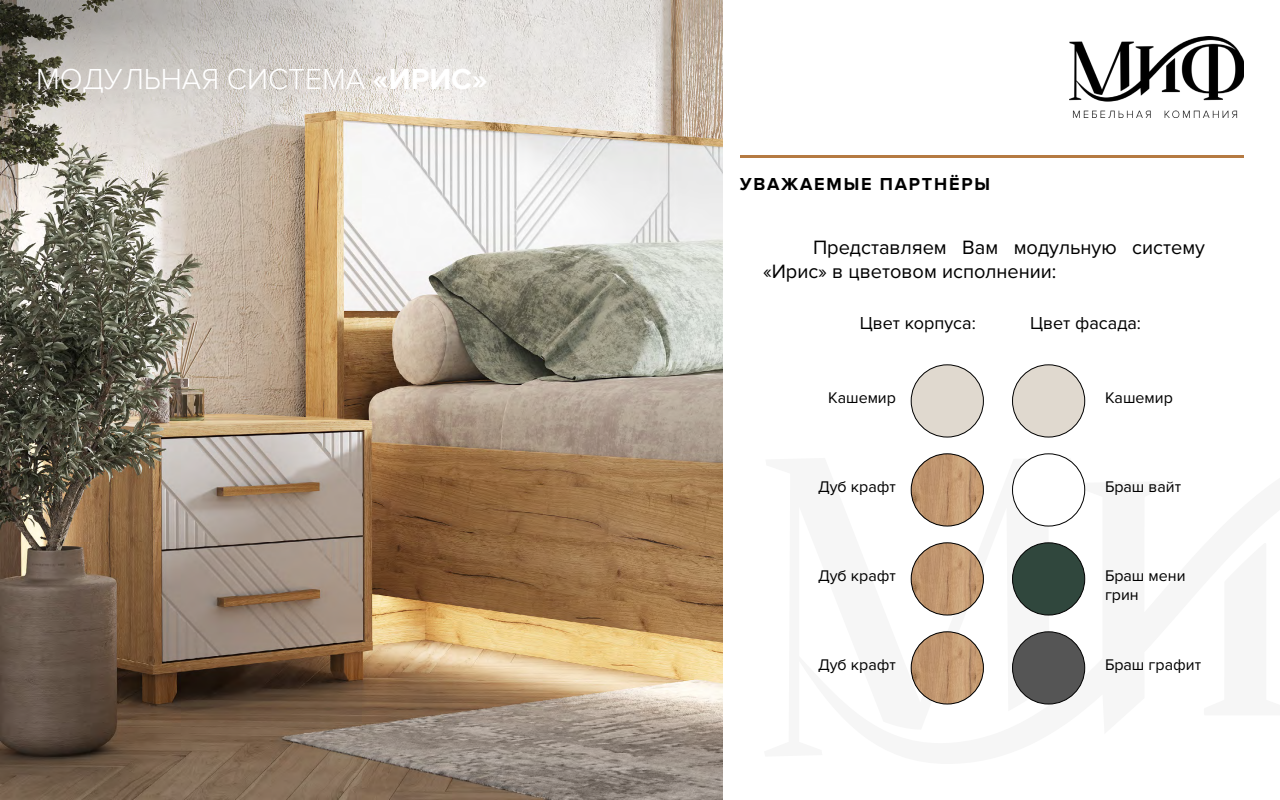
<style>
.page{position:relative;width:1280px;height:800px;background:#fff}
.page>*{position:absolute;margin:0;border:0;box-sizing:border-box;transform-origin:0 0}
.t1{font:300 30px "Proxima Nova";color:#fff}
.t2{font:20px/24px "Proxima Nova";color:#000}
.t3{font:18px "Proxima Nova";color:#000}
.t4{font:700 18px "Proxima Nova";letter-spacing:.1em;color:#000}
.t5{font:16px/19.2px "Proxima Nova";color:#000}
.s1{font-weight:700}
</style>
<div class="page">
<img style="left:0;top:0;width:723px;height:800px">
<svg style="left:0;top:0;width:444px;height:220px;background:#c2bcb2"></svg>
<svg style="left:910px;top:430px;width:176px;height:275px"></svg>
<img style="left:1069px;top:36px;width:175px;height:81px">
<hr style="left:740px;top:155px;width:504px;height:3px;background:#b57a42">
<div style="left:1013px;top:543px;width:72px;height:72px;background:#30473d;border-radius:36px"></div>
<div style="left:1012px;top:542px;width:73px;height:73px;border:1px solid #000;border-radius:50%"></div>
<div style="left:911px;top:365px;width:72px;height:72px;background:#e0d9cf;border-radius:36px"></div>
<div style="left:911px;top:364px;width:73px;height:73px;border:1px solid #000;border-radius:50%"></div>
<div style="left:1013px;top:365px;width:72px;height:72px;background:#e0d9cf;border-radius:36px"></div>
<div style="left:1012px;top:364px;width:73px;height:73px;border:1px solid #000;border-radius:50%"></div>
<img style="left:911px;top:454px;width:72px;height:72px;border-radius:36px">
<div style="left:911px;top:453px;width:73px;height:73px;border:1px solid #000;border-radius:50%"></div>
<img style="left:911px;top:543px;width:72px;height:72px;border-radius:36px">
<div style="left:911px;top:542px;width:73px;height:73px;border:1px solid #000;border-radius:50%"></div>
<img style="left:911px;top:632px;width:72px;height:72px;border-radius:36px">
<div style="left:911px;top:631px;width:73px;height:73px;border:1px solid #000;border-radius:50%"></div>
<div style="left:1013px;top:632px;width:72px;height:72px;background:#555;border-radius:50%"></div>
<div style="left:1012px;top:631px;width:73px;height:73px;border:1px solid #000;border-radius:50%"></div>
<div style="left:1013px;top:454px;width:72px;height:72px;background:#fff;border-radius:50%"></div>
<div style="left:1012px;top:453px;width:73px;height:73px;border:1px solid #000;border-radius:50%"></div>
<h1 class="t1" style="left:36px;top:61px;width:453px">МОДУЛЬНАЯ СИСТЕМА <span class="s1">«ИРИС»</span></h1>
<p class="t4" style="left:740px;top:174px;width:252px">УВАЖАЕМЫЕ ПАРТНЁРЫ</p>
<p class="t2" style="left:763px;top:235px;width:444px;text-indent:50px">Представляем Вам модульную систему «Ирис» в цветовом исполнении:</p>
<p class="t3" style="left:860px;top:313px;width:118px">Цвет корпуса:</p>
<p class="t3" style="left:1030px;top:313px;width:112px">Цвет фасада:</p>
<p class="t5" style="left:828px;top:388px;width:69px">Кашемир</p>
<p class="t5" style="left:1105px;top:388px;width:69px">Кашемир</p>
<p class="t5" style="left:818px;top:477px;width:79px">Дуб крафт</p>
<p class="t5" style="left:818px;top:566px;width:79px">Дуб крафт</p>
<p class="t5" style="left:1105px;top:477px;width:78px">Браш вайт</p>
<p class="t5" style="left:1105px;top:566px;width:82px">Браш мени грин</p>
<p class="t5" style="left:818px;top:655px;width:79px">Дуб крафт</p>
<p class="t5" style="left:1105px;top:655px;width:98px">Браш графит</p>
</div>
